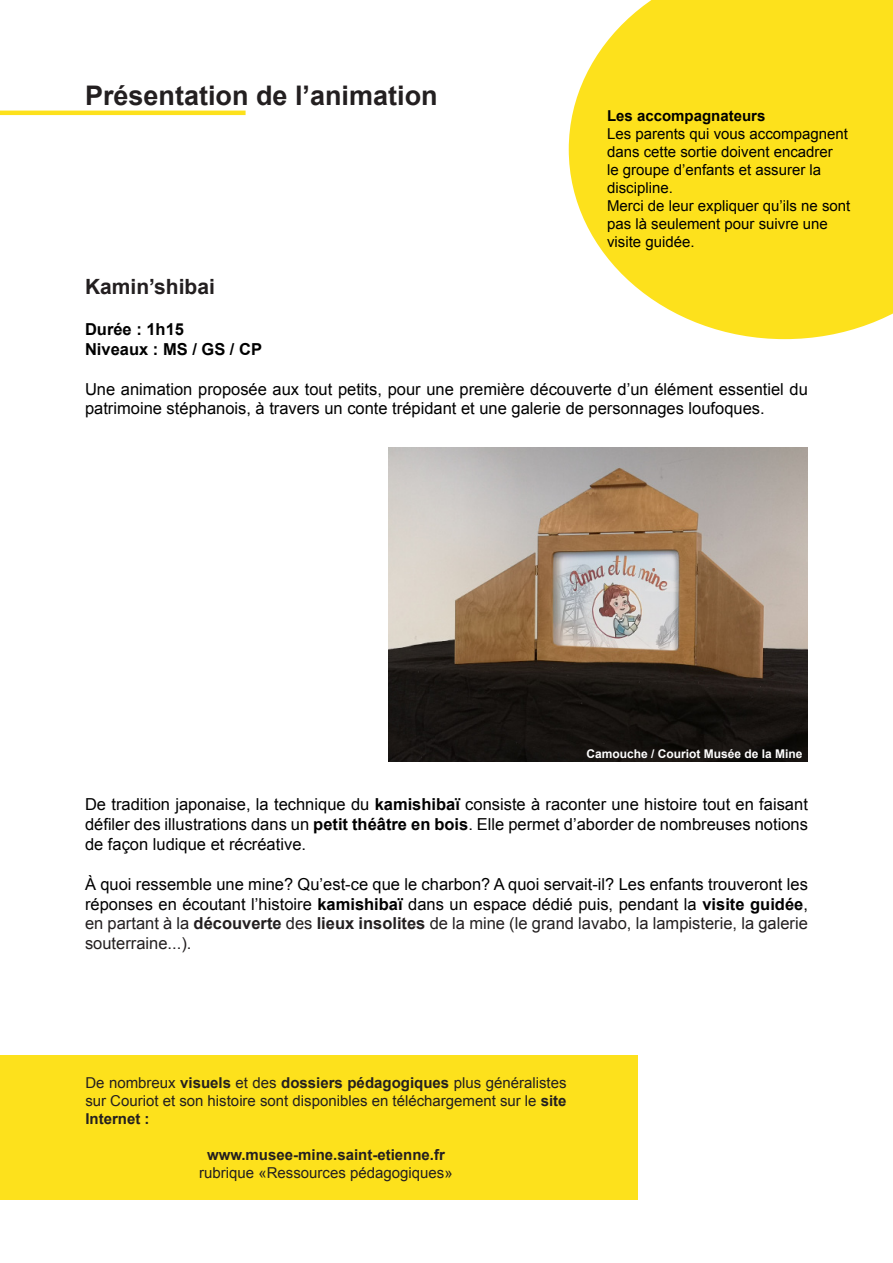
<style>
.page{position:relative;width:893px;height:1263px;background:#fff}
.page>*{position:absolute;margin:0;border:0;box-sizing:border-box;transform-origin:0 0}
.t1{font:700 27px "Arial";color:#231f20}
.t2{font:700 21px "Arial";color:#231f20}
.t3{font:16.5px/19.8px "Arial";color:#000;text-align:justify}
.t4{font:700 16.5px "Arial";color:#000}
.t5{font:15px/18px "Arial";color:#000}
.t6{font:15px/18px "Arial";color:#231f20;text-align:justify}
.t7{font:700 15px "Arial";color:#231f20}
.t8{font:700 15px "Arial";color:#000}
.t9{font:700 12px "Arial";color:#fff}
.s1{font-weight:700}
.s2{color:#231f20}
.s3{font-weight:700;color:#231f20}
</style>
<div class="page">
<hr style="left:0;top:111px;width:246px;height:4px;background:#fde11c">
<div style="left:0;top:1056px;width:638px;height:144px;background:#fde11c"></div>
<svg style="left:569px;top:0;width:324px;height:339px;fill:#fde11c"></svg>
<img style="left:389px;top:448px;width:419px;height:314px">
<p class="t1" style="left:85px;top:77px;width:354px">Présentation de l’animation</p>
<p class="t8" style="left:607px;top:105px;width:160px">Les accompagnateurs</p>
<p class="t5" style="left:607px;top:124px;width:242px">Les parents qui vous accompagnent dans cette sortie doivent encadrer le groupe d’enfants et assurer la discipline.</p>
<p class="t5" style="left:607px;top:196px;width:245px">Merci de leur expliquer qu’ils ne sont pas là seulement pour suivre une visite guidée.</p>
<p class="t2" style="left:85px;top:272px;width:131px">Kamin’shibai</p>
<p class="t4" style="left:85px;top:318px;width:101px">Durée : 1h15</p>
<p class="t4" style="left:85px;top:338px;width:178px">Niveaux : MS / GS / CP</p>
<p class="t3" style="left:85px;top:379px;width:724px">Une animation proposée aux tout petits, pour une première découverte d’un élément essentiel du patrimoine stéphanois, à travers un conte trépidant et une galerie de personnages loufoques.</p>
<p class="t9" style="left:586px;top:745px;width:218px">Camouche / Couriot Musée de la Mine</p>
<p class="t3" style="left:85px;top:795px;width:724px">De tradition japonaise, la technique du <span class="s1">kamishibaï</span> consiste à raconter une histoire tout en faisant défiler des illustrations dans un <span class="s1">petit théâtre en bois</span>. Elle permet d’aborder de nombreuses notions de façon ludique et récréative.</p>
<p class="t3" style="left:85px;top:874px;width:724px">À quoi ressemble une mine? Qu’est-ce que le charbon? A quoi servait-il? Les enfants trouveront les réponses en écoutant l’histoire <span class="s1">kamishibaï</span> dans un espace dédié puis, pendant la <span class="s1">visite guidée</span>, <span class="s2">en partant à la</span> <span class="s3">découverte</span> <span class="s2">des</span> <span class="s3">lieux insolites</span> <span class="s2">de la mine (le grand lavabo, la lampisterie, la galerie souterraine...).</span></p>
<p class="t6" style="left:85px;top:1073px;width:483px">De nombreux <span class="s1">visuels</span> et des <span class="s1">dossiers pédagogiques</span> plus généralistes sur Couriot et son histoire sont disponibles en téléchargement sur le <span class="s1">site Internet :</span></p>
<p class="t7" style="left:207px;top:1144px;width:239px">www.musee-mine.saint-etienne.fr</p>
<p class="t6" style="left:199px;top:1163px;width:255px">rubrique «Ressources pédagogiques»</p>
</div>
